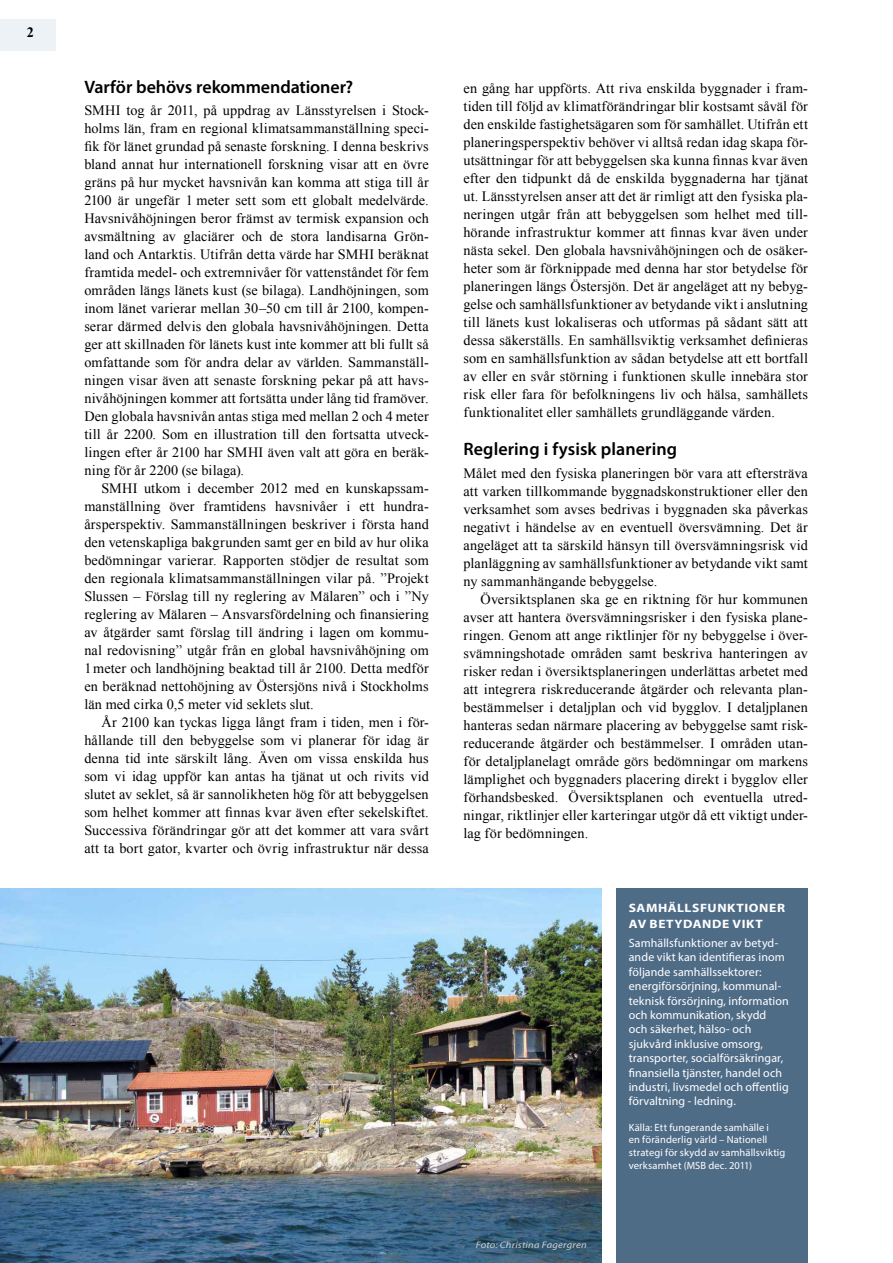
<style>
.page{position:relative;width:893px;height:1263px;background:#fff}
.page>*{position:absolute;margin:0;border:0;box-sizing:border-box;transform-origin:0 0}
.t1{font:600 18px "Myriad Pro";color:#000}
.t2{font:14.25px/18px "Times New Roman";letter-spacing:.01em;color:#000;text-align:justify}
.t3{font:700 14.25px "Times New Roman";color:#000}
.t4{font:700 12.15px/16.5px "Myriad Pro";letter-spacing:.045em;color:#fff;scale:1.11 1}
.t5{font:12px/14.4px "Myriad Pro";letter-spacing:.005em;color:#fff}
.t6{font:10.5px/12.6px "Myriad Pro";letter-spacing:.015em;color:#fff}
.t7{font:italic 9.45px "Myriad Pro";letter-spacing:.02em;color:#d0d0d0;scale:1.11 1}
</style>
<div class="page">
<div style="left:616px;top:889px;width:192px;height:374px;background:#4f6c87"></div>
<img style="left:0;top:889px;width:601px;height:374px">
<div style="left:0;top:19px;width:55px;height:32px;background:#ecf2f6"></div>
<p class="t3" style="left:27px;top:23px;width:9px">2</p>
<p class="t1" style="left:84px;top:75px;width:270px">Varför behövs rekommendationer?</p>
<p class="t2" style="left:84px;top:101px;width:346px">SMHI tog år 2011, på uppdrag av Länsstyrelsen i Stock&shy;holms län, fram en regional klimatsammanställning speci&shy;fik för länet grundad på senaste forskning. I denna beskrivs bland annat hur internationell forskning visar att en övre gräns på hur mycket havsnivån kan komma att stiga till år 2100 är ungefär 1 meter sett som ett globalt medelvärde.<br>Havsnivåhöjningen beror främst av termisk expansion och avsmältning av glaciärer och de stora landisarna Grön&shy;land och Antarktis. Utifrån detta värde har SMHI beräknat framtida medel- och extremnivåer för vattenståndet för fem områden längs länets kust (se bilaga). Landhöjningen, som inom länet varierar mellan 30–50 cm till år 2100, kompen&shy;serar därmed delvis den globala havsnivåhöjningen. Detta ger att skillnaden för länets kust inte kommer att bli fullt så omfattande som för andra delar av världen. Sammanställ&shy;ningen visar även att senaste forskning pekar på att havs&shy;nivåhöjningen kommer att fortsätta under lång tid framöver.<br>Den globala havsnivån antas stiga med mellan 2 och 4 meter till år 2200. Som en illustration till den fortsatta utveck&shy;lingen efter år 2100 har SMHI även valt att göra en beräk&shy;ning för år 2200 (se bilaga).</p>
<p class="t2" style="left:84px;top:479px;width:346px;text-align:left;text-indent:17px">SMHI utkom i december 2012 med en kunskapssam&shy;manställning över framtidens havsnivåer i ett hundra-- årsperspektiv. Sammanställningen beskriver i första hand den vetenskapliga bakgrunden samt ger en bild av hur olika bedömningar varierar. Rapporten stödjer de resultat som den regionala klimatsammanställningen vilar på. ”Projekt Slussen – Förslag till ny reglering av Mälaren” och i ”Ny reglering av Mälaren – Ansvarsfördelning och finansiering av åtgärder samt förslag till ändring i lagen om kommu&shy;nal redovisning” utgår från en global havsnivåhöjning om 1meter och landhöjning beaktad till år 2100. Detta medför en beräknad nettohöjning av Östersjöns nivå i Stockholms län med cirka 0,5 meter vid seklets slut.</p>
<p class="t2" style="left:84px;top:713px;width:346px;text-indent:17px">År 2100 kan tyckas ligga långt fram i tiden, men i för&shy;hållande till den bebyggelse som vi planerar för idag är denna tid inte särskilt lång. Även om vissa enskilda hus som vi idag uppför kan antas ha tjänat ut och rivits vid slutet av seklet, så är sannolikheten hög för att bebyggelsen som helhet kommer att finnas kvar även efter sekelskiftet.<br>Successiva förändringar gör att det kommer att vara svårt att ta bort gator, kvarter och övrig infrastruktur när dessa</p>
<p class="t2" style="left:463px;top:79px;width:346px">en gång har uppförts. Att riva enskilda byggnader i fram&shy;tiden till följd av klimatförändringar blir kostsamt såväl för den enskilde fastighetsägaren som för samhället. Utifrån ett planeringsperspektiv behöver vi alltså redan idag skapa för&shy;utsättningar för att bebyggelsen ska kunna finnas kvar även efter den tidpunkt då de enskilda byggnaderna har tjänat ut. Länsstyrelsen anser att det är rimligt att den fysiska pla&shy;neringen utgår från att bebyggelsen som helhet med till&shy;hörande infrastruktur kommer att finnas kvar även under nästa sekel. Den globala havsnivåhöjningen och de osäker&shy;heter som är förknippade med denna har stor betydelse för planeringen längs Östersjön. Det är angeläget att ny bebyg&shy;gelse och samhällsfunktioner av betydande vikt i anslutning till länets kust lokaliseras och utformas på sådant sätt att dessa säkerställs. En samhällsviktig verksamhet definieras som en samhällsfunktion av sådan betydelse att ett bortfall av eller en svår störning i funktionen skulle innebära stor risk eller fara för befolkningens liv och hälsa, samhällets funktionalitet eller samhällets grundläggande värden.</p>
<p class="t1" style="left:463px;top:438px;width:215px">Reglering i fysisk planering</p>
<p class="t2" style="left:463px;top:464px;width:346px">Målet med den fysiska planeringen bör vara att eftersträva att varken tillkommande byggnadskonstruktioner eller den verksamhet som avses bedrivas i byggnaden ska påverkas negativt i händelse av en eventuell översvämning. Det är angeläget att ta särskild hänsyn till översvämningsrisk vid planläggning av samhällsfunktioner av betydande vikt samt ny sammanhängande bebyggelse.</p>
<p class="t2" style="left:463px;top:590px;width:346px;text-indent:17px">Översiktsplanen ska ge en riktning för hur kommunen avser att hantera översvämningsrisker i den fysiska plane&shy;ringen. Genom att ange riktlinjer för ny bebyggelse i över&shy;svämningshotade områden samt beskriva hanteringen av risker redan i översiktsplaneringen underlättas arbetet med att integrera riskreducerande åtgärder och relevanta plan&shy;bestämmelser i detaljplan och vid bygglov. I detaljplanen hanteras sedan närmare placering av bebyggelse samt risk&shy;reducerande åtgärder och bestämmelser. I områden utan&shy;för detaljplanelagt område görs bedömningar om markens lämplighet och byggnaders placering direkt i bygglov eller förhandsbesked. Översiktsplanen och eventuella utred&shy;ningar, riktlinjer eller karteringar utgör då ett viktigt under&shy;lag för bedömningen.</p>
<p class="t7" style="left:476px;top:1239px;width:101px">Foto: Christina Fagergren</p>
<p class="t4" style="left:629px;top:899px;width:142px">SAMHÄLLSFUNKTIONER<br>AV BETYDANDE VIKT</p>
<p class="t5" style="left:629px;top:935px;width:162px">Samhällsfunktioner av betyd&shy;ande vikt kan identifieras inom följande samhällssektorer: energiförsörjning, kommunal&shy;teknisk försörjning, information och kommunikation, skydd<br>och säkerhet, hälso- och sjukvård inklusive omsorg, transporter, socialförsäkringar, finansiella tjänster, handel och industri, livsmedel och offentlig förvaltning - ledning.</p>
<p class="t6" style="left:629px;top:1121px;width:158px">Källa: Ett fungerande samhälle i<br>en föränderlig värld – Nationell strategi för skydd av samhällsviktig verksamhet (MSB dec. 2011)</p>
</div>
